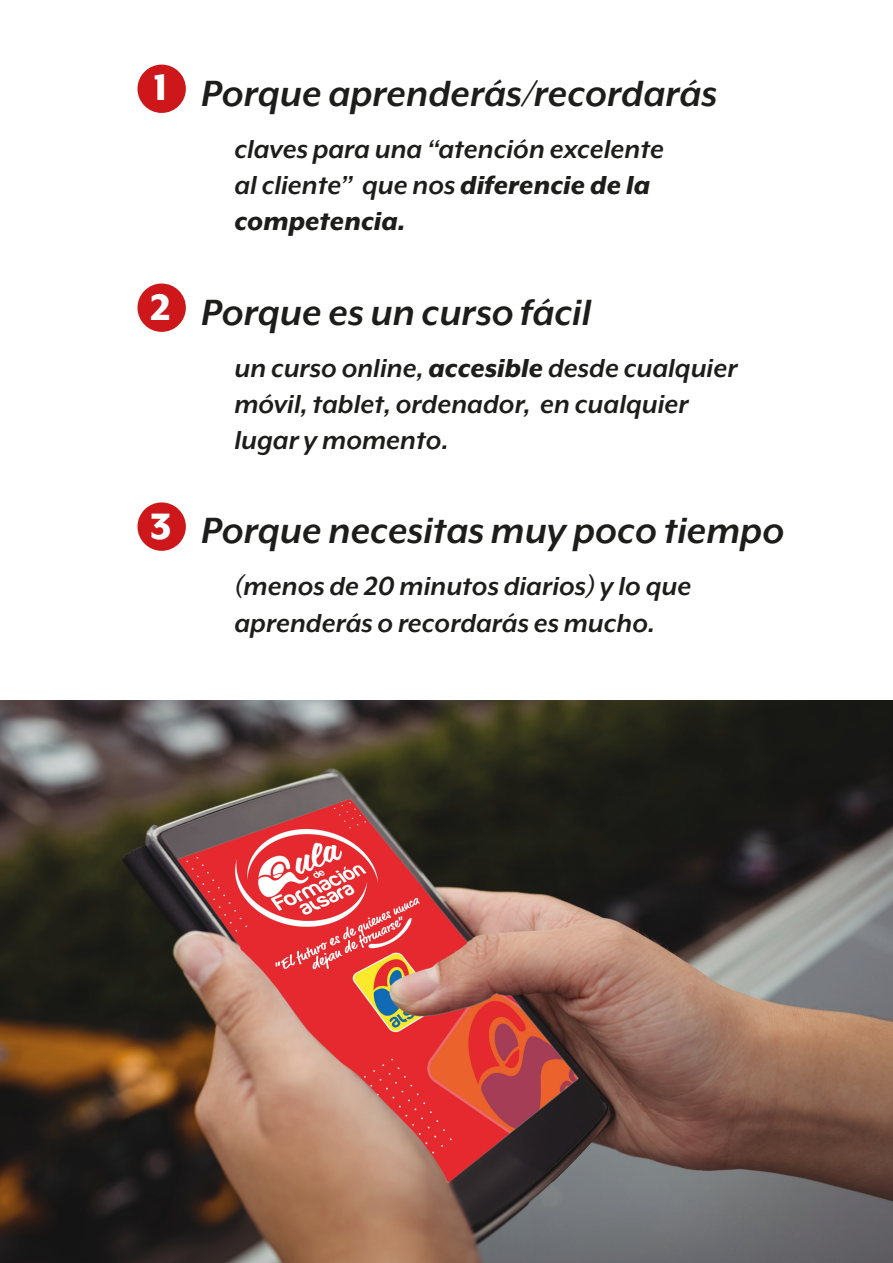
<style>
.page{position:relative;width:893px;height:1263px;background:#fff}
.page>*{position:absolute;margin:0;border:0;box-sizing:border-box;transform-origin:0 0}
.t1{font:800 42.3px "Mr Eaves XL Mod OT";color:#fff}
.t2{font:italic 700 42px "Mr Eaves XL Mod OT";color:#1d1d1b}
.t3{font:italic 700 30px/36px "Mr Eaves XL Mod OT";color:#1d1d1b}
.s1{font-weight:800}
</style>
<div class="page">
<div style="left:137px;top:65px;width:49px;height:48px;background:#cd171a;border-radius:50%"></div>
<div style="left:137px;top:283px;width:49px;height:49px;background:#cd171a;border-radius:50%"></div>
<div style="left:137px;top:502px;width:49px;height:49px;background:#cd171a;border-radius:50%"></div>
<img style="left:0;top:701px;width:893px;height:562px">
<p class="t1" style="left:154px;top:63px;width:16px">1</p>
<p class="t2" style="left:201px;top:70px;width:518px">Porque aprenderás/recordarás</p>
<p class="t3" style="left:234px;top:130px;width:431px">claves para una “atención excelente al cliente” que nos <span class="s1">diferencie de la competencia.</span></p>
<p class="t1" style="left:151px;top:284px;width:22px">2</p>
<p class="t2" style="left:201px;top:289px;width:391px">Porque es un curso fácil</p>
<p class="t3" style="left:234px;top:349px;width:505px">un curso online, <span class="s1">accesible</span> desde cualquier móvil, tablet, ordenador, en cualquier lugar y momento.</p>
<p class="t1" style="left:150px;top:503px;width:23px">3</p>
<p class="t2" style="left:201px;top:508px;width:585px">Porque necesitas muy poco tiempo</p>
<p class="t3" style="left:234px;top:568px;width:458px">(menos de 20 minutos diarios) y lo que aprenderás o recordarás es mucho.</p>
</div>
